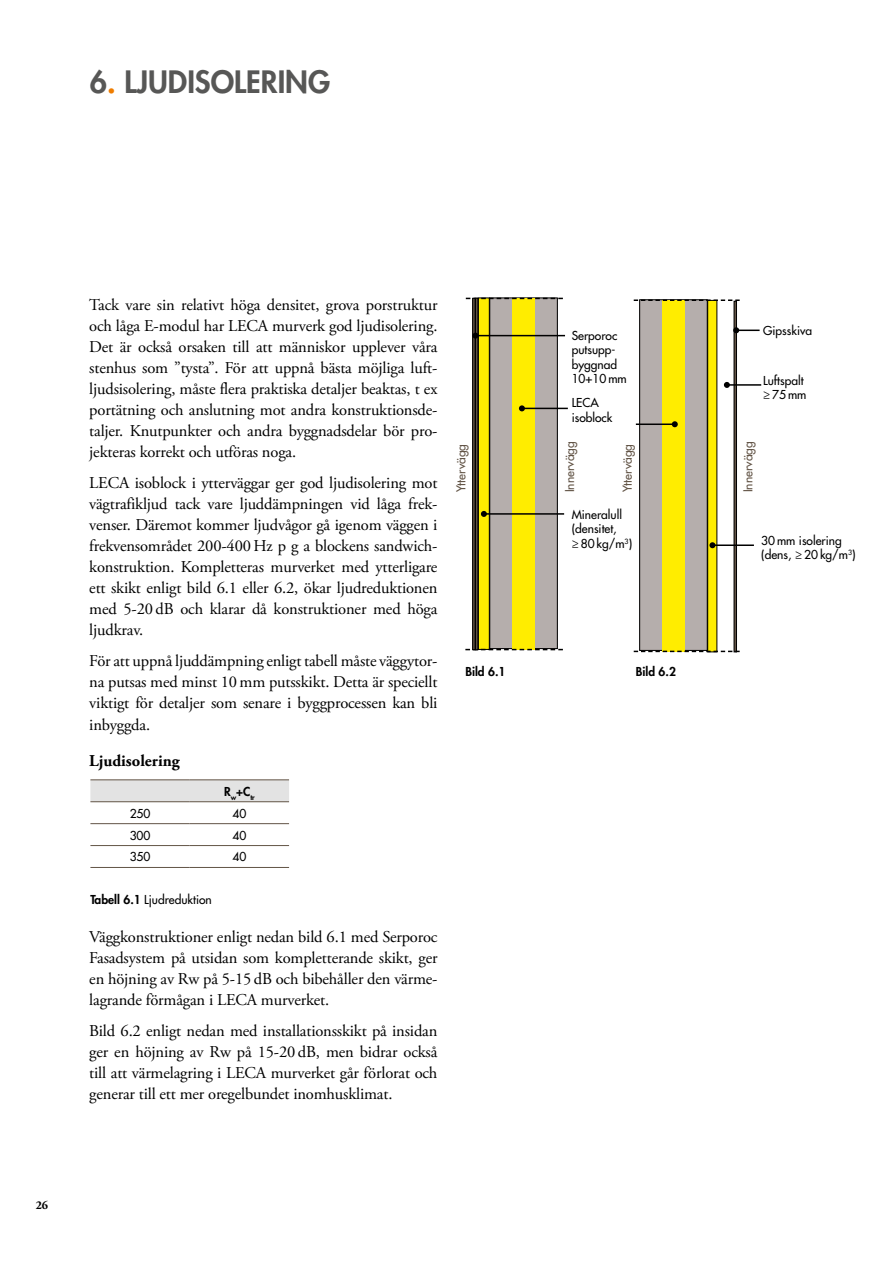
<style>
.page{position:relative;width:893px;height:1263px;background:#fff}
.page>*{position:absolute;margin:0;border:0;box-sizing:border-box;transform-origin:0 0}
.t1{font:800 30px "Futura Std";color:#575756}
.t2{font:16.5px/21px "Adobe Garamond Pro";letter-spacing:-.01em;color:#000;text-align:justify}
.t3{font:700 16.5px "Adobe Garamond Pro";color:#000}
.t4{font:500 12px/14.4px "Futura Std";color:#000}
.t5{font:500 12px "Futura Std";color:#625446}
.t6{font:800 12px "Futura Std";color:#000}
.t7{font:700 12px "Adobe Garamond Pro";color:#000}
.s1{color:#ef7d00}
.s2{font-weight:800}
</style>
<div class="page">
<div style="left:490px;top:298px;width:67px;height:351px;background:#b5aeac"></div>
<div style="left:490px;top:298px;width:68px;height:351px;border:1px solid #000"></div>
<div style="left:512px;top:298px;width:23px;height:351px;background:#ffed00"></div>
<div style="left:478px;top:298px;width:11px;height:351px;background:#ffed00"></div>
<div style="left:478px;top:298px;width:12px;height:352px;border:1px solid #000"></div>
<svg style="left:465px;top:649px;width:98px;height:1px"></svg>
<svg style="left:466px;top:298px;width:97px;height:1px"></svg>
<div style="left:708px;top:300px;width:9px;height:352px;background:#ffed00"></div>
<div style="left:707px;top:300px;width:10px;height:352px;border:1px solid #000"></div>
<div style="left:734px;top:301px;width:3px;height:351px;border:1px solid #000"></div>
<div style="left:640px;top:300px;width:67px;height:350px;background:#b5aeac"></div>
<div style="left:639px;top:299px;width:68px;height:352px;border:1px solid #000"></div>
<div style="left:662px;top:301px;width:23px;height:351px;background:#ffed00"></div>
<svg style="left:634px;top:651px;width:106px;height:1px"></svg>
<hr style="left:484px;top:513px;width:80px;height:2px;background:#000">
<svg style="left:481px;top:511px;width:6px;height:6px"></svg>
<svg style="left:634px;top:299px;width:106px;height:2px"></svg>
<hr style="left:522px;top:408px;width:46px;height:1px;background:#000">
<svg style="left:519px;top:405px;width:6px;height:6px"></svg>
<hr style="left:636px;top:423px;width:39px;height:2px;background:#000">
<svg style="left:672px;top:421px;width:6px;height:6px"></svg>
<hr style="left:712px;top:544px;width:42px;height:2px;background:#000">
<svg style="left:709px;top:542px;width:6px;height:6px"></svg>
<hr style="left:727px;top:384px;width:34px;height:2px;background:#000">
<svg style="left:724px;top:382px;width:6px;height:6px"></svg>
<div style="left:472px;top:298px;width:3px;height:352px;border:1px solid #000"></div>
<div style="left:475px;top:298px;width:3px;height:352px;border:1px solid #000"></div>
<hr style="left:475px;top:335px;width:90px;height:1px;background:#000">
<svg style="left:472px;top:333px;width:6px;height:6px"></svg>
<svg style="left:733px;top:327px;width:27px;height:6px"></svg>
<div style="left:90px;top:780px;width:199px;height:21px;background:#e3e3e3"></div>
<hr style="left:90px;top:779px;width:100px;height:1px;background:#625446">
<hr style="left:190px;top:779px;width:99px;height:1px;background:#625446">
<hr style="left:90px;top:801px;width:100px;height:1px;background:#625446">
<hr style="left:190px;top:801px;width:99px;height:1px;background:#625446">
<hr style="left:90px;top:823px;width:100px;height:1px;background:#625446">
<hr style="left:190px;top:823px;width:99px;height:1px;background:#625446">
<hr style="left:90px;top:845px;width:100px;height:1px;background:#625446">
<hr style="left:190px;top:845px;width:99px;height:1px;background:#625446">
<hr style="left:90px;top:867px;width:100px;height:1px;background:#625446">
<hr style="left:190px;top:867px;width:99px;height:1px;background:#625446">
<h1 class="t1" style="left:90px;top:63px;width:242px">6<span class="s1">.</span> LJUDISOLERING</h1>
<p class="t7" style="left:36px;top:1198px;width:14px">26</p>
<p class="t2" style="left:89px;top:294px;width:350px">Tack vare sin relativt höga densitet, grova porstruktur och låga E-modul har LECA murverk god ljudisolering.<br>Det är också orsaken till att människor upplever våra stenhus som ”tysta”. För att uppnå bästa möjliga luft&shy;ljudsisolering, måste flera praktiska detaljer beaktas, t ex portätning och anslutning mot andra konstruktionsde&shy;taljer. Knutpunkter och andra byggnadsdelar bör pro&shy;jekteras korrekt och utföras noga.</p>
<p class="t2" style="left:89px;top:473px;width:350px">LECA isoblock i ytterväggar ger god ljudisolering mot vägtrafikljud tack vare ljuddämpningen vid låga frek&shy;venser. Däremot kommer ljudvågor gå igenom väggen i frekvensområdet 200-400 Hz p g a blockens sandwich&shy;konstruktion. Kompletteras murverket med ytterligare ett skikt enligt bild 6.1 eller 6.2, ökar ljudreduktionen med 5-20 dB och klarar då konstruktioner med höga ljudkrav.</p>
<p class="t2" style="left:89px;top:651px;width:350px">För att uppnå ljuddämpning enligt tabell måste väggytor&shy;na putsas med minst 10 mm putsskikt. Detta är speciellt viktigt för detaljer som senare i byggprocessen kan bli inbyggda.</p>
<p class="t3" style="left:89px;top:751px;width:92px">Ljudisolering</p>
<p class="t6" style="left:224px;top:784px;width:32px">R<sub>w</sub>+C<sub>tr</sub></p>
<p class="t4" style="left:130px;top:806px;width:22px">250</p>
<p class="t4" style="left:232px;top:806px;width:15px">40</p>
<p class="t4" style="left:130px;top:828px;width:22px">300</p>
<p class="t4" style="left:232px;top:828px;width:15px">40</p>
<p class="t4" style="left:130px;top:850px;width:22px">350</p>
<p class="t4" style="left:232px;top:850px;width:15px">40</p>
<p class="t4" style="left:90px;top:892px;width:123px"><span class="s2">Tabell 6.1</span> Ljudreduktion</p>
<p class="t2" style="left:89px;top:927px;width:350px">Väggkonstruktioner enligt nedan bild 6.1 med Serporoc Fasadsystem på utsidan som kompletterande skikt, ger en höjning av Rw på 5-15 dB och bibehåller den värme&shy;lagrande förmågan i LECA murverket.</p>
<p class="t2" style="left:89px;top:1021px;width:350px">Bild 6.2 enligt nedan med installationsskikt på insidan ger en höjning av Rw på 15-20 dB, men bidrar också till att värmelagring i LECA murverket går förlorat och generar till ett mer oregelbundet inomhusklimat.</p>
<p class="t4" style="left:572px;top:328px;width:57px">Serporoc putsupp&shy;byggnad<br>10+10 mm</p>
<p class="t4" style="left:572px;top:396px;width:42px">LECA isoblock</p>
<p class="t4" style="left:763px;top:324px;width:50px">Gipsskiva</p>
<p class="t4" style="left:763px;top:373px;width:45px">Luftspalt ≥75mm</p>
<p class="t5" style="left:453px;top:492px;width:50px;rotate:-90deg">Yttervägg</p>
<p class="t5" style="left:562px;top:492px;width:53px;rotate:-90deg">Innervägg</p>
<p class="t5" style="left:620px;top:492px;width:50px;rotate:-90deg">Yttervägg</p>
<p class="t5" style="left:740px;top:492px;width:53px;rotate:-90deg">Innervägg</p>
<p class="t4" style="left:572px;top:507px;width:62px">Mineralull (densitet,<br>≥ 80 kg/m<sup>3</sup>)</p>
<p class="t4" style="left:761px;top:533px;width:96px">30 mm isolering (dens, ≥ 20 kg/m<sup>3</sup>)</p>
<p class="t6" style="left:465px;top:664px;width:42px">Bild 6.1</p>
<p class="t6" style="left:636px;top:664px;width:42px">Bild 6.2</p>
</div>
